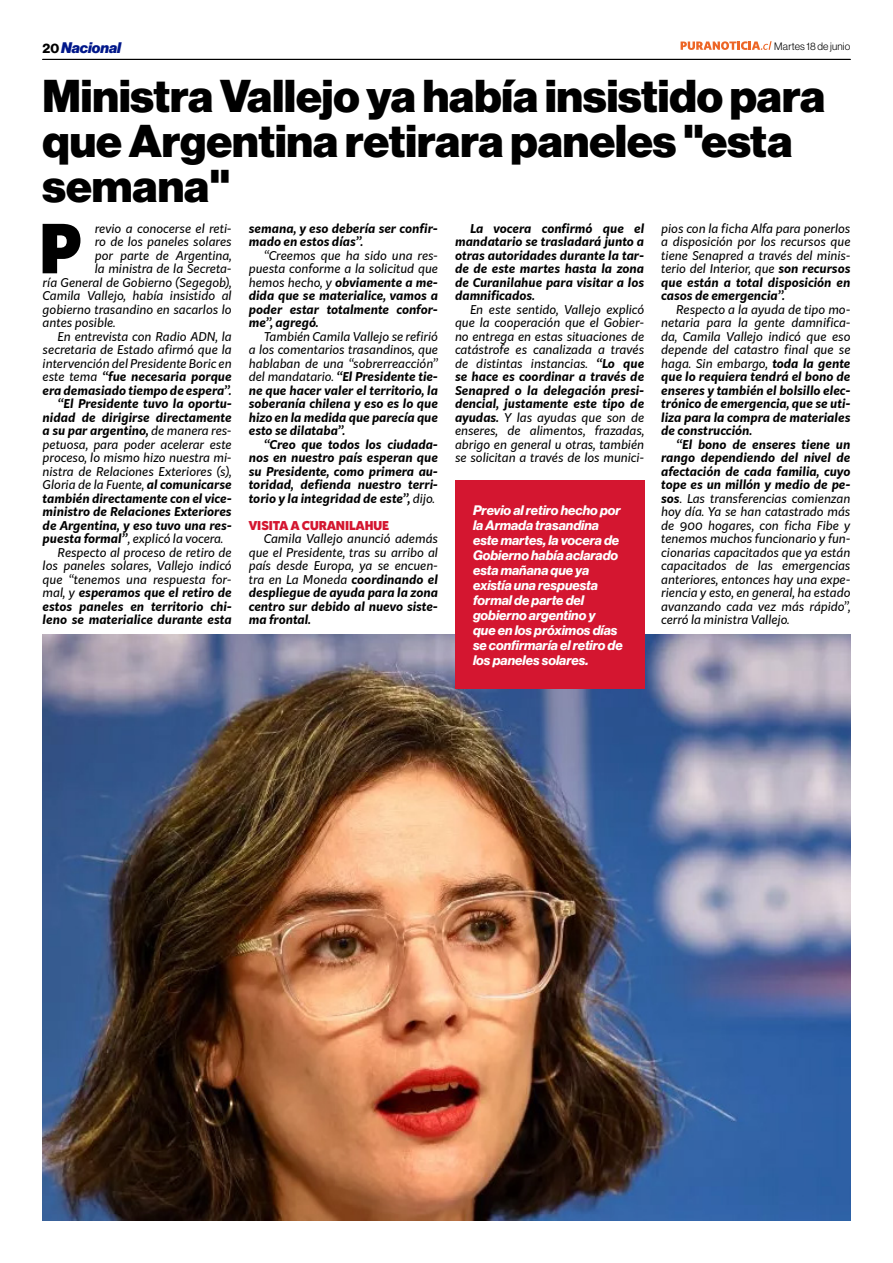
<style>
.page{position:relative;width:893px;height:1263px;background:#fff}
.page>*{position:absolute;margin:0;border:0;box-sizing:border-box;transform-origin:0 0}
.t1{font:900 66.3px "Kit Sans";color:#000}
.t2{font:45px/45px "N Haas Grotesk DS Pro 95 Blk";color:#000}
.t3{font:15px "N Haas Grotesk DS Pro 96 Blk It";color:#00178a}
.t4{font:13.5px/15px "N Haas Grotesk DS Pro 76 Bd It";color:#fff}
.t5{font:italic 12px/13.5px "Kit Sans";color:#000;text-align:justify}
.t6{font:italic 700 12px/13.5px "Kit Sans";color:#000;text-align:justify}
.t7{font:900 12px "Kit Sans";color:#d41630}
.t8{font:10.5px "N Haas Grotesk DS Pro 45 Lt";letter-spacing:.015em;color:#000}
.s1{font-family:"N Haas Grotesk DS Pro 75 Bd";font-size:13.5px;color:#000}
.s2{font-weight:400}
.s3{font-weight:700}
</style>
<div class="page">
<hr style="left:43px;top:59px;width:807px;height:1px;background:#000">
<svg style="left:681px;top:41px;width:91px;height:9px"></svg>
<img style="left:42px;top:634px;width:808px;height:586px">
<div style="left:455px;top:480px;width:189px;height:209px;background:#d41630"></div>
<p class="t3" style="left:43px;top:39px;width:80px"><span class="s1">20</span>Nacional</p>
<p class="t8" style="left:774px;top:40px;width:78px">Martes 18 de junio</p>
<h2 class="t2" style="left:42px;top:74px;width:784px">Ministra Vallejo ya había insistido para que Argentina retirara paneles "esta semana"</h2>
<p class="t6" style="left:249px;top:221px;width:191px">semana, y eso debería ser confir&shy;mado en estos días”.</p>
<p class="t6" style="left:249px;top:248px;width:191px;text-indent:15px"><span class="s2">“Creemos que ha sido una res&shy;puesta conforme a la solicitud que hemos hecho, y</span> obviamente a me&shy;dida que se materialice, vamos a poder estar totalmente confor&shy;me”, agregó.</p>
<p class="t6" style="left:249px;top:329px;width:191px;text-indent:15px"><span class="s2">También Camila Vallejo se refirió a los comentarios trasandinos, que hablaban de una “sobrerreacción” del mandatario.</span> “El Presidente tie&shy;ne que hacer valer el territorio, la soberanía chilena y eso es lo que hizo en la medida que parecía que esto se dilataba”.</p>
<p class="t6" style="left:249px;top:437px;width:191px;text-indent:15px">“Creo que todos los ciudada&shy;nos en nuestro país esperan que su Presidente, como primera au&shy;toridad, defienda nuestro terri&shy;torio y la integridad de este”, <span class="s2">dijo.</span></p>
<p class="t7" style="left:249px;top:514px;width:142px">VISITA A CURANILAHUE</p>
<p class="t5" style="left:249px;top:531px;width:191px;text-indent:15px">Camila Vallejo anunció además que el Presidente, tras su arribo al país desde Europa, ya se encuen&shy;tra en La Moneda <span class="s3">coordinando el despliegue de ayuda para la zona centro sur debido al nuevo siste&shy;ma frontal.</span></p>
<p class="t6" style="left:455px;top:221px;width:191px;text-indent:15px">La vocera confirmó que el mandatario se trasladará junto a otras autoridades durante la tar&shy;de de este martes hasta la zona de Curanilahue para visitar a los damnificados.</p>
<p class="t5" style="left:455px;top:302px;width:191px;text-indent:15px">En este sentido, Vallejo explicó que la cooperación que el Gobier&shy;no entrega en estas situaciones de catástrofe es canalizada a través de distintas instancias. <span class="s3">“Lo que se hace es coordinar a través de Senapred o la delegación presi&shy;dencial, justamente este tipo de ayudas.</span> Y las ayudas que son de enseres, de alimentos, frazadas, abrigo en general u otras, también se solicitan a través de los munici-</p>
<p class="t5" style="left:661px;top:221px;width:191px">pios con la ficha Alfa para ponerlos a disposición por los recursos que tiene Senapred a través del minis&shy;terio del Interior, que <span class="s3">son recursos que están a total disposición en casos de emergencia”.</span></p>
<p class="t6" style="left:661px;top:302px;width:191px;text-indent:15px"><span class="s2">Respecto a la ayuda de tipo mo&shy;netaria para la gente damnifica&shy;da, Camila Vallejo indicó que eso depende del catastro final que se haga. Sin embargo,</span> toda la gente que lo requiera tendrá el bono de enseres y también el bolsillo elec&shy;trónico de emergencia, que se uti&shy;liza para la compra de materiales de construcción.</p>
<p class="t5" style="left:661px;top:437px;width:191px;text-indent:15px"><span class="s3">“El bono de enseres tiene un rango dependiendo del nivel de afectación de cada familia, cuyo tope es un millón y medio de pe&shy;sos</span>. Las transferencias comienzan hoy día. Ya se han catastrado más de 900 hogares, con ficha Fibe y tenemos muchos funcionario y fun&shy;cionarias capacitados que ya están capacitados de las emergencias anteriores, entonces hay una expe&shy;riencia y esto, en general, ha estado avanzando cada vez más rápido”, cerró la ministra Vallejo.</p>
<h1 class="t1" style="left:39px;top:189px;width:44px">P</h1>
<p class="t5" style="left:95px;top:221px;width:138px">revio a conocerse el reti-</p>
<p class="t5" style="left:95px;top:234px;width:138px">ro de los paneles solares</p>
<p class="t5" style="left:95px;top:248px;width:138px">por parte de Argentina,</p>
<p class="t5" style="left:95px;top:261px;width:138px">la ministra de la Secreta-</p>
<p class="t5" style="left:43px;top:275px;width:191px">ría General de Gobierno (Segegob),</p>
<p class="t5" style="left:43px;top:288px;width:191px">Camila Vallejo, había insistido al</p>
<p class="t5" style="left:43px;top:302px;width:191px">gobierno trasandino en sacarlos lo</p>
<p class="t5" style="left:43px;top:315px;width:74px">antes posible.</p>
<p class="t5" style="left:58px;top:329px;width:176px">En entrevista con Radio ADN, la</p>
<p class="t5" style="left:43px;top:342px;width:191px">secretaria de Estado afirmó que la</p>
<p class="t5" style="left:43px;top:356px;width:191px">intervención del Presidente Boric en</p>
<p class="t6" style="left:43px;top:369px;width:191px"><span class="s2">este tema</span> “fue necesaria porque</p>
<p class="t6" style="left:43px;top:383px;width:191px">era demasiado tiempo de espera”.</p>
<p class="t6" style="left:58px;top:396px;width:176px">“El Presidente tuvo la oportu-</p>
<p class="t6" style="left:43px;top:410px;width:191px">nidad de dirigirse directamente</p>
<p class="t6" style="left:43px;top:423px;width:191px">a su par argentino, <span class="s2">de manera res-</span></p>
<p class="t5" style="left:43px;top:437px;width:191px">petuosa, para poder acelerar este</p>
<p class="t5" style="left:43px;top:450px;width:191px">proceso, lo mismo hizo nuestra mi-</p>
<p class="t5" style="left:43px;top:464px;width:191px">nistra de Relaciones Exteriores (s),</p>
<p class="t5" style="left:43px;top:477px;width:191px">Gloria de la Fuente, <span class="s3">al comunicarse</span></p>
<p class="t6" style="left:43px;top:491px;width:191px">también directamente con el vice-</p>
<p class="t6" style="left:43px;top:504px;width:191px">ministro de Relaciones Exteriores</p>
<p class="t6" style="left:43px;top:518px;width:191px">de Argentina, y eso tuvo una res-</p>
<p class="t5" style="left:43px;top:531px;width:182px"><span class="s3">puesta formal”</span>, explicó la vocera.</p>
<p class="t5" style="left:58px;top:545px;width:176px">Respecto al proceso de retiro de</p>
<p class="t5" style="left:43px;top:558px;width:191px">los paneles solares, Vallejo indicó</p>
<p class="t5" style="left:43px;top:572px;width:191px">que “tenemos una respuesta for-</p>
<p class="t6" style="left:43px;top:585px;width:191px"><span class="s2">mal, y</span> esperamos que el retiro de</p>
<p class="t6" style="left:43px;top:599px;width:191px">estos paneles en territorio chi-</p>
<p class="t6" style="left:43px;top:612px;width:191px">leno se materialice durante esta</p>
<p class="t4" style="left:473px;top:503px;width:151px">Previo al retiro hecho por la Armada trasandina este martes, la vocera de<br>Gobierno había aclarado esta mañana que ya existía una respuesta formal de parte del gobierno argentino y<br>que en los próximos días se confirmaría el retiro de los paneles solares.</p>
</div>
